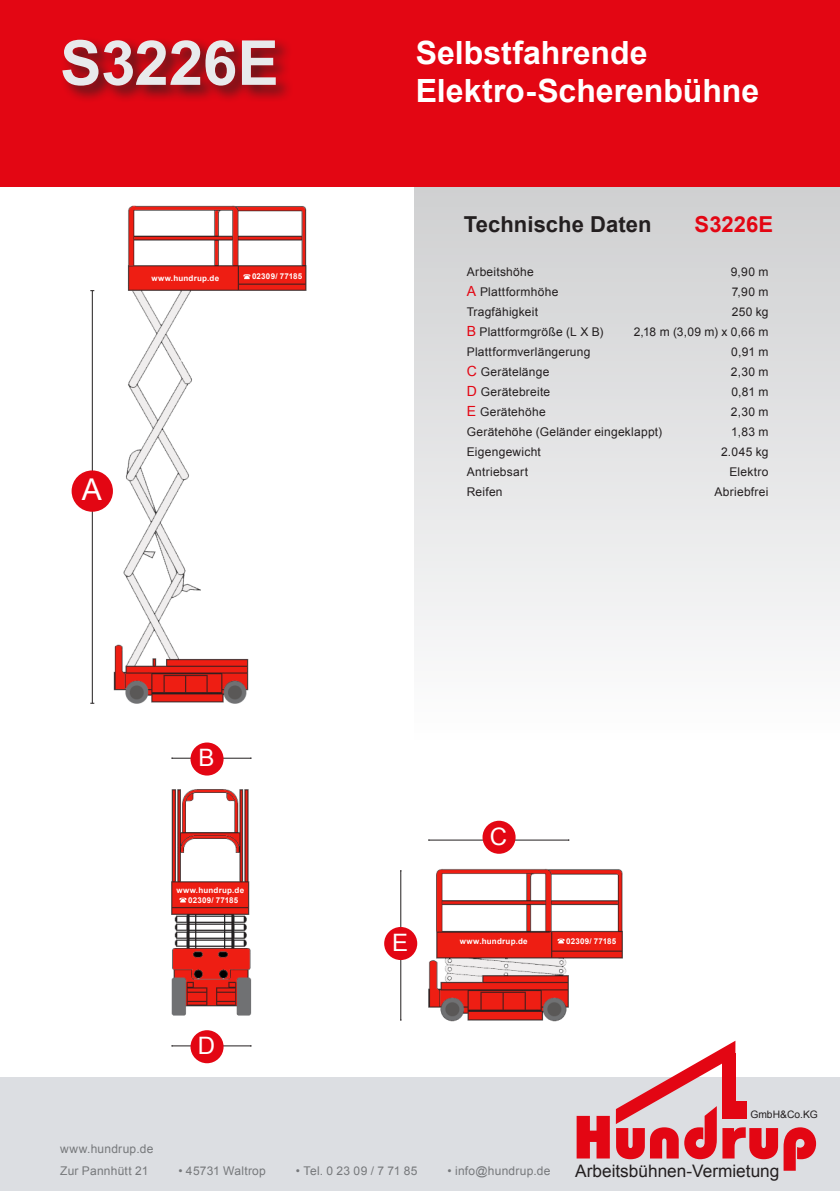
<style>
.page{position:relative;width:840px;height:1191px;background:#fff}
.page>*{position:absolute;margin:0;border:0;box-sizing:border-box;transform-origin:0 0}
.t1{font:700 62px "Arial";letter-spacing:-.01em;color:#e8eaec}
.t2{font:700 32px/38.4px "Arial";color:#fff}
.t3{font:30px "Arial";color:#fff}
.t4{font:24px "Arial";color:#fff}
.t5{font:700 22px "Arial";letter-spacing:.005em;color:#231f20}
.t6{font:700 22px "Arial";letter-spacing:.005em;color:#e30613}
.t7{font:17.2px "Arial";color:#231f20}
.t8{font:12px "Arial";letter-spacing:.02em;color:#231f20}
.t9{font:12px/22px "Arial";letter-spacing:.02em;color:#76787b}
.t10{font:10.2px "Arial";color:#231f20}
.t11{font:700 8px/9.8px "Arial";letter-spacing:.025em;color:#fff}
.s1{font-size:14px;color:#e30613}
</style>
<div class="page">
<svg style="left:414px;top:187px;width:425px;height:453px"></svg>
<div style="left:0;top:0;width:839px;height:187px;background:#e30613"></div>
<div style="left:0;top:1077px;width:839px;height:114px;background:#dcdee2"></div>
<svg style="left:576px;top:1115px;width:33px;height:43px"></svg>
<svg style="left:783px;top:1127px;width:32px;height:43px"></svg>
<svg style="left:615px;top:1040px;width:162px;height:119px"></svg>
<div style="left:60px;top:36px;width:234px;height:68px;background:#231f20;opacity:.75"></div>
<img style="left:105px;top:205px;width:202px;height:499px">
<hr style="left:92px;top:291px;width:1px;height:412px;background:#231f20">
<div style="left:72px;top:470px;width:41px;height:42px;background:#e30613;border-radius:50%"></div>
<svg style="left:243px;top:274px;width:7px;height:5px"></svg>
<img style="left:171px;top:753px;width:81px;height:311px">
<hr style="left:172px;top:1045px;width:79px;height:1px;background:#231f20">
<hr style="left:172px;top:758px;width:79px;height:1px;background:#231f20">
<div style="left:190px;top:1030px;width:33px;height:33px;background:#e30613;border-radius:50%"></div>
<div style="left:190px;top:742px;width:33px;height:33px;background:#e30613;border-radius:50%"></div>
<img style="left:391px;top:827px;width:269px;height:217px">
<hr style="left:400px;top:870px;width:1px;height:150px;background:#231f20">
<hr style="left:428px;top:839px;width:140px;height:1px;background:#231f20">
<div style="left:384px;top:927px;width:33px;height:33px;background:#e30613;border-radius:50%"></div>
<div style="left:482px;top:820px;width:33px;height:33px;background:#e30613;border-radius:50%"></div>
<svg style="left:557px;top:938px;width:7px;height:5px"></svg>
<svg style="left:179px;top:897px;width:7px;height:5px"></svg>
<h1 class="t1" style="left:60px;top:27px;width:220px">S3226E</h1>
<h2 class="t2" style="left:415px;top:33px;width:345px">Selbstfahrende<br>Elektro-Scherenbühne</h2>
<p class="t11" style="left:151px;top:274px;width:69px">www.hundrup.de</p>
<p class="t11" style="left:252px;top:272px;width:52px">02309/ 77185</p>
<h3 class="t5" style="left:463px;top:212px;width:189px">Technische Daten</h3>
<h3 class="t6" style="left:694px;top:212px;width:80px">S3226E</h3>
<p class="t8" style="left:466px;top:264px;width:68px">Arbeitshöhe</p>
<p class="t8" style="left:730px;top:264px;width:39px">9,90 m</p>
<p class="t8" style="left:466px;top:284px;width:93px"><span class="s1">A</span> Plattformhöhe</p>
<p class="t8" style="left:731px;top:284px;width:38px">7,90 m</p>
<p class="t8" style="left:466px;top:304px;width:73px">Tragfähigkeit</p>
<p class="t8" style="left:731px;top:304px;width:38px">250 kg</p>
<p class="t8" style="left:466px;top:324px;width:138px"><span class="s1">B</span> Plattformgröße (L X B)</p>
<p class="t8" style="left:633px;top:324px;width:136px">2,18 m (3,09 m) x 0,66 m</p>
<p class="t8" style="left:466px;top:344px;width:125px">Plattformverlängerung</p>
<p class="t8" style="left:730px;top:344px;width:39px">0,91 m</p>
<p class="t8" style="left:466px;top:364px;width:84px"><span class="s1">C</span> Gerätelänge</p>
<p class="t8" style="left:730px;top:364px;width:39px">2,30 m</p>
<p class="t8" style="left:466px;top:384px;width:85px"><span class="s1">D</span> Gerätebreite</p>
<p class="t8" style="left:731px;top:384px;width:39px">0,81 m</p>
<p class="t8" style="left:466px;top:404px;width:80px"><span class="s1">E</span> Gerätehöhe</p>
<p class="t8" style="left:730px;top:404px;width:39px">2,30 m</p>
<p class="t8" style="left:466px;top:424px;width:197px">Gerätehöhe (Geländer eingeklappt)</p>
<p class="t8" style="left:730px;top:424px;width:39px">1,83 m</p>
<p class="t8" style="left:466px;top:444px;width:76px">Eigengewicht</p>
<p class="t8" style="left:720px;top:444px;width:49px">2.045 kg</p>
<p class="t8" style="left:466px;top:464px;width:63px">Antriebsart</p>
<p class="t8" style="left:729px;top:464px;width:41px">Elektro</p>
<h3 class="t3" style="left:82px;top:472px;width:22px">A</h3>
<p class="t8" style="left:466px;top:484px;width:37px">Reifen</p>
<p class="t8" style="left:714px;top:484px;width:55px">Abriebfrei</p>
<h3 class="t4" style="left:198px;top:744px;width:18px">B</h3>
<p class="t11" style="left:188px;top:885px;width:58px;text-indent:-12px">www.hundrup.de<br>02309/ 77185</p>
<h3 class="t4" style="left:392px;top:928px;width:18px">E</h3>
<h3 class="t4" style="left:489px;top:822px;width:19px">C</h3>
<p class="t11" style="left:459px;top:936px;width:69px">www.hundrup.de</p>
<p class="t11" style="left:566px;top:936px;width:52px">02309/ 77185</p>
<p class="t9" style="left:60px;top:1138px;width:95px">www.hundrup.de<br>Zur Pannhütt 21</p>
<h3 class="t4" style="left:198px;top:1031px;width:19px">D</h3>
<p class="t9" style="left:178px;top:1160px;width:89px">• 45731 Waltrop</p>
<p class="t9" style="left:296px;top:1160px;width:123px">• Tel. 0 23 09 / 7 71 85</p>
<p class="t9" style="left:447px;top:1160px;width:104px">• info@hundrup.de</p>
<p class="t10" style="left:750px;top:1109px;width:69px">GmbH&amp;Co.KG</p>
<h3 class="t7" style="left:575px;top:1160px;width:205px">Arbeitsbühnen-Vermietung</h3>
</div>
